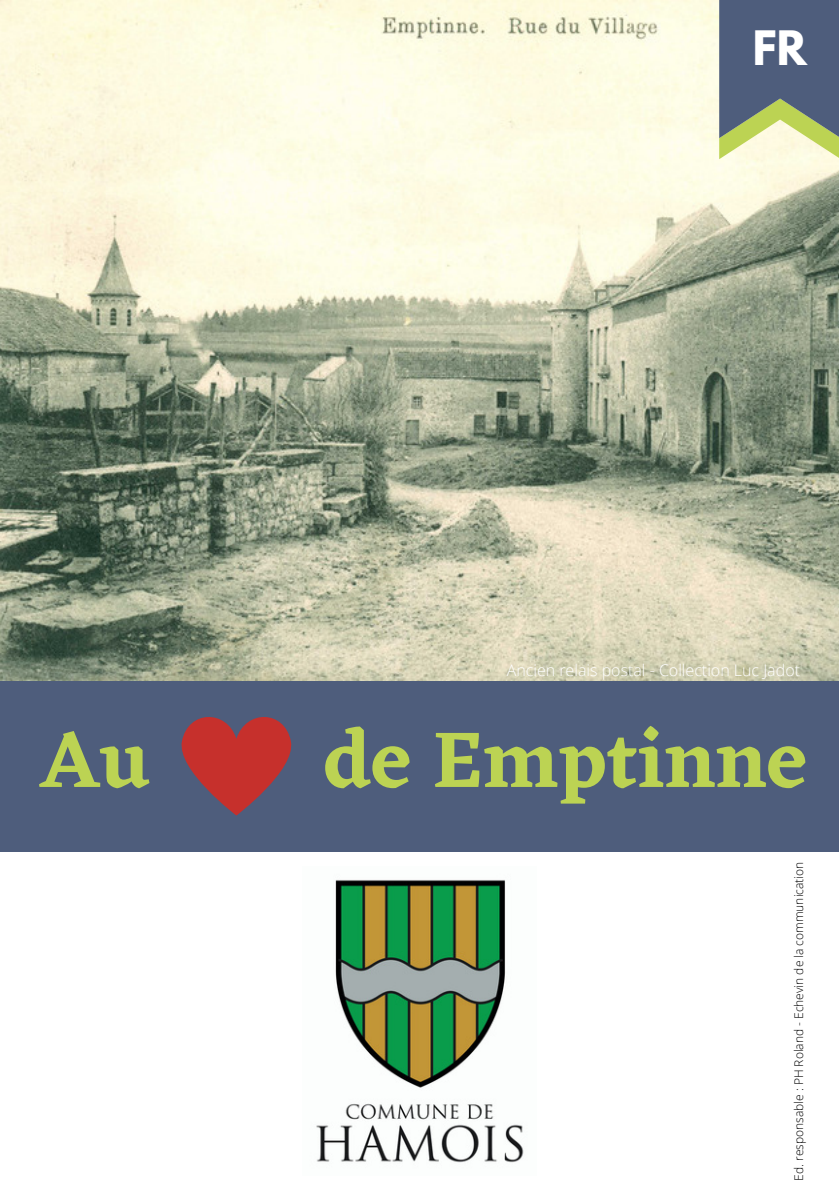
<style>
.page{position:relative;width:839px;height:1191px;background:#fff}
.page>*{position:absolute;margin:0;border:0;box-sizing:border-box;transform-origin:0 0}
.t1{font:600 82px "Eczar";color:#bcd353}
.t2{font:700 42px "League Spartan";color:#fff}
.t3{font:300 16px "Open Sans";color:#fff}
.t4{font:300 12px "Open Sans";color:#000}
</style>
<div class="page">
<div style="left:0;top:680px;width:838px;height:172px;background:#4e5d7c"></div>
<img style="left:316px;top:879px;width:208px;height:284px">
<svg style="left:181px;top:717px;width:110px;height:99px"></svg>
<img style="left:0;top:0;width:838px;height:680px">
<svg style="left:719px;top:0;width:119px;height:159px;background:#738083"></svg>
<p class="t2" style="left:752px;top:28px;width:55px">FR</p>
<p class="t3" style="left:506px;top:659px;width:295px">Ancien relais postal - Collection Luc Jadot</p>
<p class="t1" style="left:41px;top:711px;width:111px">Au</p>
<p class="t1" style="left:324px;top:711px;width:484px">de Emptinne</p>
<p class="t4" style="left:790px;top:1181px;width:320px;rotate:-90deg">Ed. responsable : PH Roland - Echevin de la communication</p>
</div>
